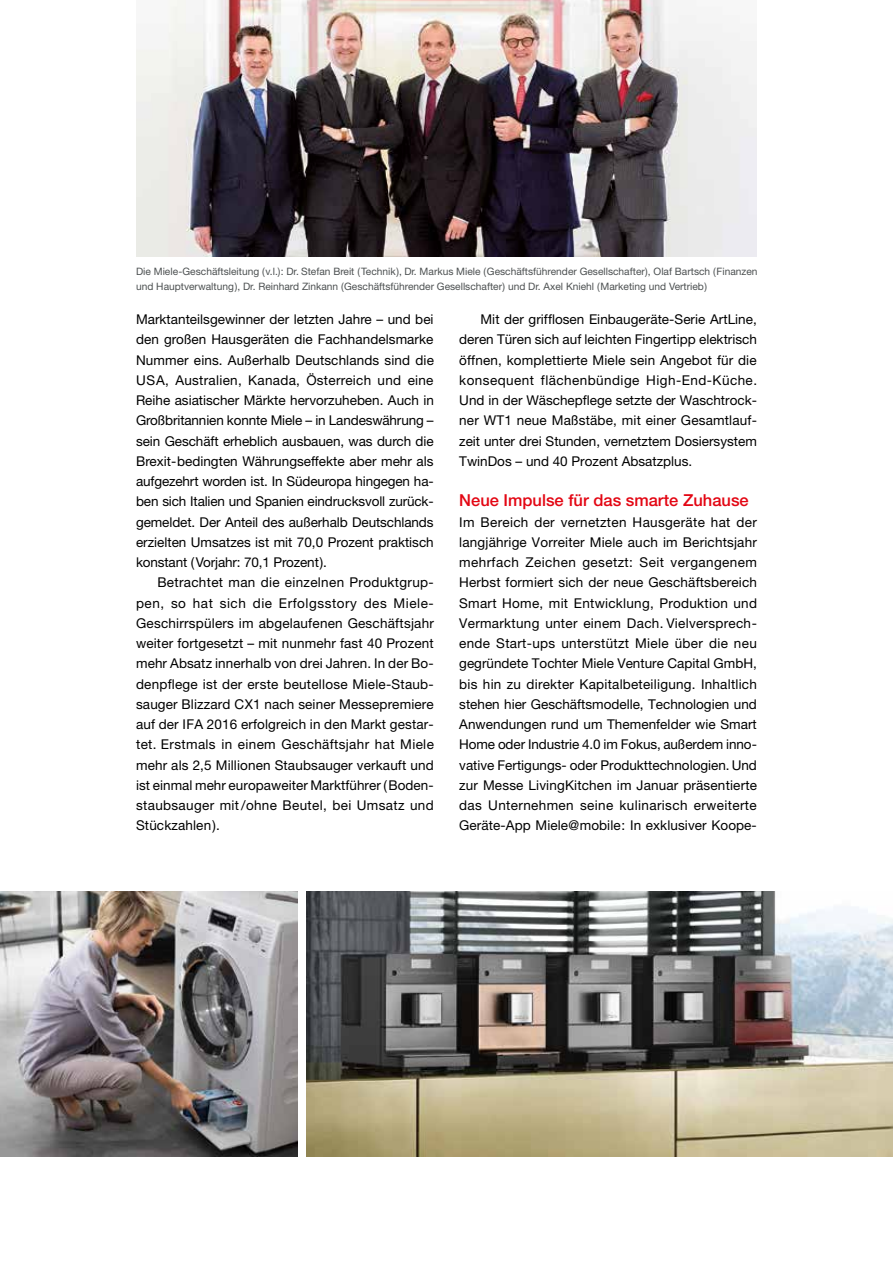
<style>
.page{position:relative;width:893px;height:1263px;background:#fff}
.page>*{position:absolute;margin:0;border:0;box-sizing:border-box;transform-origin:0 0}
.t1{font:500 16.5px "Helvetica Neue LT";color:#e30613}
.t2{font:13.5px/20.2px "Helvetica Neue LT";color:#000;text-align:justify}
.t3{font:10.2px/15px "Helvetica Neue LT";color:#4c5051}
</style>
<div class="page">
<img style="left:306px;top:891px;width:587px;height:265px">
<img style="left:136px;top:0;width:621px;height:257px">
<img style="left:0;top:891px;width:298px;height:265px">
<p class="t3" style="left:136px;top:264px;width:623px">Die Miele-Geschäftsleitung (v.l.): Dr. Stefan Breit (Technik), Dr. Markus Miele (Geschäftsführender Gesellschafter), Olaf Bartsch (Finanzen und Hauptverwaltung), Dr. Reinhard Zinkann (Geschäftsführender Gesellschafter) und Dr. Axel Kniehl (Marketing und Vertrieb)</p>
<p class="t2" style="left:136px;top:309px;width:299px">Marktanteilsgewinner der letzten Jahre – und bei den großen Hausgeräten die Fachhandelsmarke Nummer eins. Außerhalb Deutschlands sind die USA, Australien, Kanada, Österreich und eine Reihe asiatischer Märkte hervorzuheben. Auch in Großbritannien konnte Miele – in Landeswährung – sein Geschäft erheblich ausbauen, was durch die Brexit-bedingten Währungseffekte aber mehr als aufgezehrt worden ist. In Südeuropa hingegen ha&shy;ben sich Italien und Spanien eindrucksvoll zurück&shy;gemeldet. Der Anteil des außerhalb Deutschlands erzielten Umsatzes ist mit 70,0 Prozent praktisch konstant (Vorjahr: 70,1 Prozent).</p>
<p class="t2" style="left:136px;top:572px;width:299px;text-indent:21px">Betrachtet man die einzelnen Produktgrup&shy;pen, so hat sich die Erfolgsstory des Miele-Geschirrspülers im abgelaufenen Geschäftsjahr weiter fortgesetzt – mit nunmehr fast 40 Prozent mehr Absatz innerhalb von drei Jahren. In der Bo&shy;denpflege ist der erste beutellose Miele-Staub&shy;sauger Blizzard CX1 nach seiner Messepremiere auf der IFA 2016 erfolgreich in den Markt gestar&shy;tet. Erstmals in einem Geschäftsjahr hat Miele mehr als 2,5 Millionen Staubsauger verkauft und ist einmal mehr europaweiter Marktführer (Boden&shy;staubsauger mit /ohne Beutel, bei Umsatz und Stückzahlen).</p>
<p class="t2" style="left:459px;top:309px;width:299px;text-indent:21px">Mit der grifflosen Einbaugeräte-Serie ArtLine, deren Türen sich auf leichten Fingertipp elektrisch öffnen, komplettierte Miele sein Angebot für die konsequent flächenbündige High-End-Küche.<br>Und in der Wäschepflege setzte der Waschtrock&shy;ner WT1 neue Maßstäbe, mit einer Gesamtlauf&shy;zeit unter drei Stunden, vernetztem Dosiersystem TwinDos – und 40 Prozent Absatzplus.</p>
<p class="t1" style="left:459px;top:491px;width:291px">Neue Impulse für das smarte Zuhause</p>
<p class="t2" style="left:459px;top:511px;width:299px">Im Bereich der vernetzten Hausgeräte hat der langjährige Vorreiter Miele auch im Berichtsjahr mehrfach Zeichen gesetzt: Seit vergangenem Herbst formiert sich der neue Geschäftsbereich Smart Home, mit Entwicklung, Produktion und Vermarktung unter einem Dach. Vielversprech&shy;ende Start-ups unterstützt Miele über die neu gegründete Tochter Miele Venture Capital GmbH, bis hin zu direkter Kapitalbeteiligung. Inhaltlich stehen hier Geschäftsmodelle, Technologien und Anwendungen rund um Themenfelder wie Smart Home oder Industrie 4.0 im Fokus, außerdem inno&shy;vative Fertigungs- oder Produkttechnologien. Und zur Messe LivingKitchen im Januar präsentierte das Unternehmen seine kulinarisch erweiterte Geräte-App Miele@mobile: In exklusiver Koope-</p>
</div>
